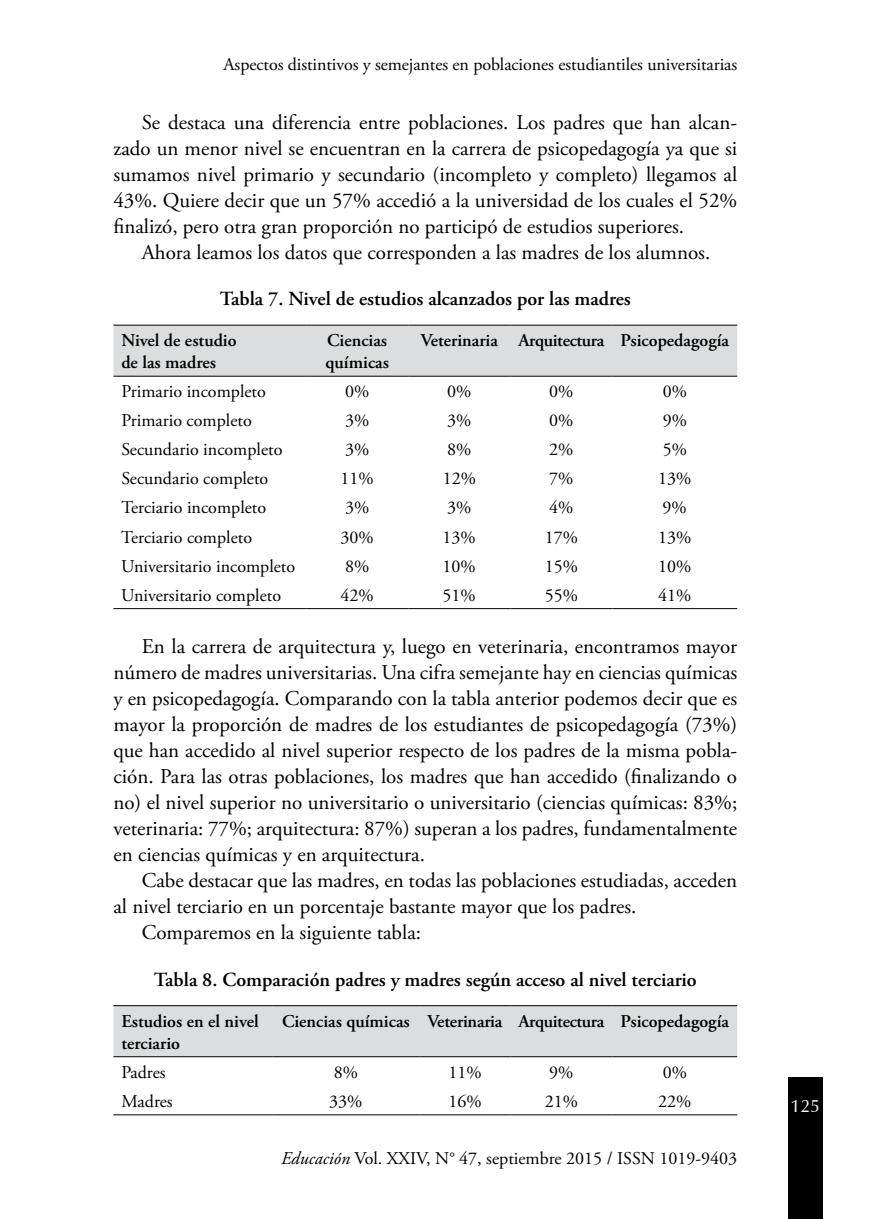
<style>
.page{position:relative;width:879px;height:1219px;background:#fff}
.page>*{position:absolute;margin:0;border:0;box-sizing:border-box;transform-origin:0 0}
.t1{font:21px/26px "Adobe Garamond Pro";color:#000;text-align:justify}
.t2{font:600 20px "Adobe Garamond Pro";color:#000}
.t3{font:18px "Adobe Garamond Pro";color:#000}
.t4{font:600 18px/22px "Adobe Garamond Pro";color:#000}
.t5{font:600 18px "Adobe Garamond Pro";letter-spacing:-.02em;color:#000}
.t6{font:18px "Zapf Humanist 601 BT";color:#fff}
.s1{font-style:italic}
</style>
<div class="page">
<div style="left:788px;top:1077px;width:34px;height:142px;background:#000"></div>
<div style="left:113px;top:326px;width:624px;height:50px;background:#dcddde"></div>
<hr style="left:113px;top:325px;width:193px;height:1px;background:#000">
<hr style="left:306px;top:325px;width:102px;height:1px;background:#000">
<hr style="left:408px;top:325px;width:102px;height:1px;background:#000">
<hr style="left:510px;top:325px;width:102px;height:1px;background:#000">
<hr style="left:612px;top:325px;width:125px;height:1px;background:#000">
<hr style="left:113px;top:608px;width:193px;height:1px;background:#000">
<hr style="left:306px;top:608px;width:102px;height:1px;background:#000">
<hr style="left:408px;top:608px;width:102px;height:1px;background:#000">
<hr style="left:510px;top:608px;width:102px;height:1px;background:#000">
<hr style="left:612px;top:608px;width:125px;height:1px;background:#000">
<hr style="left:113px;top:376px;width:193px;height:1px;background:#000">
<hr style="left:306px;top:376px;width:102px;height:1px;background:#000">
<hr style="left:408px;top:376px;width:102px;height:1px;background:#000">
<hr style="left:510px;top:376px;width:102px;height:1px;background:#000">
<hr style="left:612px;top:376px;width:125px;height:1px;background:#000">
<div style="left:113px;top:1006px;width:624px;height:52px;background:#dcddde"></div>
<hr style="left:113px;top:1005px;width:159px;height:1px;background:#000">
<hr style="left:272px;top:1005px;width:148px;height:1px;background:#000">
<hr style="left:420px;top:1005px;width:90px;height:1px;background:#000">
<hr style="left:510px;top:1005px;width:102px;height:1px;background:#000">
<hr style="left:612px;top:1005px;width:125px;height:1px;background:#000">
<hr style="left:113px;top:1114px;width:159px;height:1px;background:#000">
<hr style="left:272px;top:1114px;width:148px;height:1px;background:#000">
<hr style="left:420px;top:1114px;width:90px;height:1px;background:#000">
<hr style="left:510px;top:1114px;width:102px;height:1px;background:#000">
<hr style="left:612px;top:1114px;width:125px;height:1px;background:#000">
<hr style="left:113px;top:1056px;width:159px;height:1px;background:#000">
<hr style="left:272px;top:1056px;width:148px;height:1px;background:#000">
<hr style="left:420px;top:1056px;width:90px;height:1px;background:#000">
<hr style="left:510px;top:1056px;width:102px;height:1px;background:#000">
<hr style="left:612px;top:1056px;width:125px;height:1px;background:#000">
<p class="t3" style="left:223px;top:53px;width:515px">Aspectos distintivos y semejantes en poblaciones estudiantiles universitarias</p>
<p class="t1" style="left:113px;top:110px;width:625px;text-indent:28px">Se destaca una diferencia entre poblaciones. Los padres que han alcan&shy;zado un menor nivel se encuentran en la carrera de psicopedagogía ya que si sumamos nivel primario y secundario (incompleto y completo) llegamos al 43%. Quiere decir que un 57% accedió a la universidad de los cuales el 52% finalizó, pero otra gran proporción no participó de estudios superiores.</p>
<p class="t1" style="left:142px;top:240px;width:570px">Ahora leamos los datos que corresponden a las madres de los alumnos.</p>
<p class="t2" style="left:220px;top:287px;width:412px">Tabla 7. Nivel de estudios alcanzados por las madres</p>
<p class="t4" style="left:121px;top:330px;width:117px">Nivel de estudio de las madres</p>
<p class="t4" style="left:325px;top:330px;width:65px">Ciencias químicas</p>
<p class="t5" style="left:421px;top:330px;width:310px">Veterinaria Arquitectura Psicopedagogía</p>
<p class="t3" style="left:121px;top:381px;width:146px">Primario incompleto</p>
<p class="t3" style="left:345px;top:381px;width:26px">0%</p>
<p class="t3" style="left:447px;top:381px;width:26px">0%</p>
<p class="t3" style="left:549px;top:381px;width:26px">0%</p>
<p class="t3" style="left:663px;top:381px;width:26px">0%</p>
<p class="t3" style="left:121px;top:410px;width:132px">Primario completo</p>
<p class="t3" style="left:345px;top:410px;width:26px">3%</p>
<p class="t3" style="left:447px;top:410px;width:26px">3%</p>
<p class="t3" style="left:549px;top:410px;width:26px">0%</p>
<p class="t3" style="left:663px;top:410px;width:26px">9%</p>
<p class="t3" style="left:121px;top:439px;width:163px">Secundario incompleto</p>
<p class="t3" style="left:345px;top:439px;width:26px">3%</p>
<p class="t3" style="left:447px;top:439px;width:26px">8%</p>
<p class="t3" style="left:549px;top:439px;width:26px">2%</p>
<p class="t3" style="left:663px;top:439px;width:26px">5%</p>
<p class="t3" style="left:121px;top:468px;width:148px">Secundario completo</p>
<p class="t3" style="left:341px;top:468px;width:35px">11%</p>
<p class="t3" style="left:443px;top:468px;width:35px">12%</p>
<p class="t3" style="left:549px;top:468px;width:26px">7%</p>
<p class="t3" style="left:658px;top:468px;width:35px">13%</p>
<p class="t3" style="left:121px;top:497px;width:146px">Terciario incompleto</p>
<p class="t3" style="left:345px;top:497px;width:26px">3%</p>
<p class="t3" style="left:447px;top:497px;width:26px">3%</p>
<p class="t3" style="left:549px;top:497px;width:26px">4%</p>
<p class="t3" style="left:662px;top:497px;width:26px">9%</p>
<p class="t3" style="left:121px;top:526px;width:132px">Terciario completo</p>
<p class="t3" style="left:340px;top:526px;width:35px">30%</p>
<p class="t3" style="left:443px;top:526px;width:35px">13%</p>
<p class="t3" style="left:545px;top:526px;width:35px">17%</p>
<p class="t3" style="left:658px;top:526px;width:35px">13%</p>
<p class="t3" style="left:121px;top:555px;width:175px">Universitario incompleto</p>
<p class="t3" style="left:345px;top:555px;width:26px">8%</p>
<p class="t3" style="left:443px;top:555px;width:35px">10%</p>
<p class="t3" style="left:545px;top:555px;width:35px">15%</p>
<p class="t3" style="left:658px;top:555px;width:35px">10%</p>
<p class="t3" style="left:121px;top:584px;width:161px">Universitario completo</p>
<p class="t3" style="left:340px;top:584px;width:35px">42%</p>
<p class="t3" style="left:442px;top:584px;width:35px">51%</p>
<p class="t3" style="left:545px;top:584px;width:35px">55%</p>
<p class="t3" style="left:658px;top:584px;width:35px">41%</p>
<p class="t1" style="left:113px;top:634px;width:625px;text-indent:28px">En la carrera de arquitectura y, luego en veterinaria, encontramos mayor número de madres universitarias. Una cifra semejante hay en ciencias químicas y en psicopedagogía. Comparando con la tabla anterior podemos decir que es mayor la proporción de madres de los estudiantes de psicopedagogía (73%) que han accedido al nivel superior respecto de los padres de la misma pobla&shy;ción. Para las otras poblaciones, los madres que han accedido (finalizando o no) el nivel superior no universitario o universitario (ciencias químicas: 83%; veterinaria: 77%; arquitectura: 87%) superan a los padres, fundamentalmente en ciencias químicas y en arquitectura.</p>
<p class="t1" style="left:142px;top:868px;width:597px">Cabe destacar que las madres, en todas las poblaciones estudiadas, acceden</p>
<p class="t1" style="left:113px;top:894px;width:524px">al nivel terciario en un porcentaje bastante mayor que los padres.</p>
<p class="t1" style="left:142px;top:920px;width:281px">Comparemos en la siguiente tabla:</p>
<p class="t2" style="left:154px;top:968px;width:544px">Tabla 8. Comparación padres y madres según acceso al nivel terciario</p>
<p class="t4" style="left:121px;top:1010px;width:139px">Estudios en el nivel terciario</p>
<p class="t4" style="left:282px;top:1010px;width:449px">Ciencias químicas Veterinaria Arquitectura Psicopedagogía</p>
<p class="t3" style="left:121px;top:1061px;width:46px">Padres</p>
<p class="t3" style="left:334px;top:1061px;width:26px">8%</p>
<p class="t3" style="left:448px;top:1061px;width:35px">11%</p>
<p class="t3" style="left:549px;top:1061px;width:26px">9%</p>
<p class="t3" style="left:663px;top:1061px;width:26px">0%</p>
<p class="t3" style="left:121px;top:1090px;width:53px">Madres</p>
<p class="t3" style="left:329px;top:1090px;width:35px">33%</p>
<p class="t3" style="left:448px;top:1090px;width:35px">16%</p>
<p class="t3" style="left:545px;top:1090px;width:35px">21%</p>
<p class="t3" style="left:658px;top:1090px;width:35px">22%</p>
<p class="t3" style="left:281px;top:1147px;width:457px"><span class="s1">Educación</span> Vol. XXIV, N° 47, septiembre 2015 / ISSN 1019-9403</p>
<p class="t6" style="left:790px;top:1094px;width:31px">125</p>
</div>
